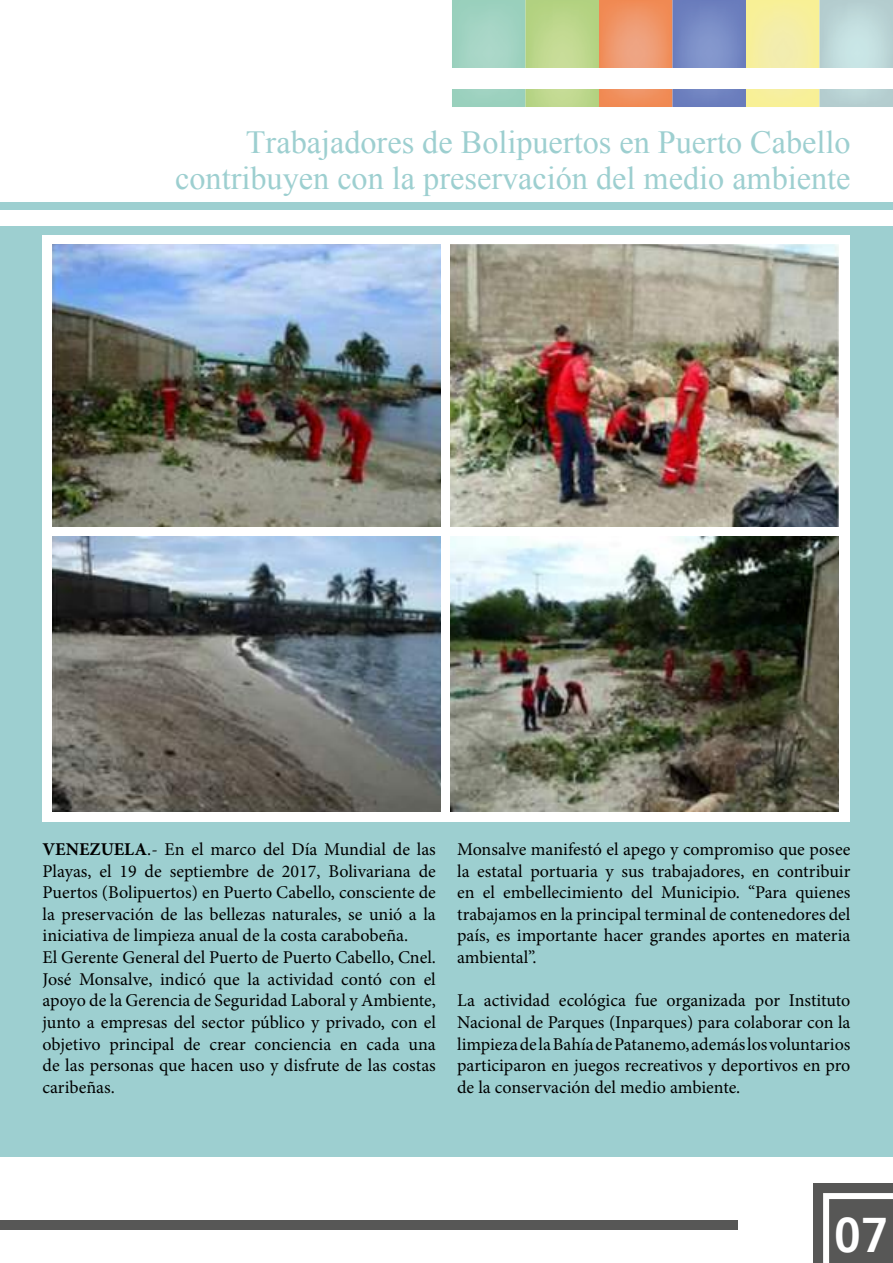
<style>
.page{position:relative;width:893px;height:1263px;background:#fff}
.page>*{position:absolute;margin:0;border:0;box-sizing:border-box;transform-origin:0 0}
.t1{font:700 46.5px "Kartika";color:#fff}
.t2{font:32.25px/36px "Iskoola Pota";color:#9dcfd0;text-align:right}
.t3{font:18px/21.6px "Minion Pro";color:#000;text-align:justify}
.s1{font-weight:700}
</style>
<div class="page">
<img style="left:452px;top:0;width:441px;height:107px">
<div style="left:0;top:68px;width:893px;height:20px;background:#fff"></div>
<div style="left:0;top:1220px;width:738px;height:9px;background:#575756"></div>
<div style="left:813px;top:1183px;width:80px;height:80px;background:#575756"></div>
<svg style="left:823px;top:1193px;width:70px;height:70px"></svg>
<div style="left:0;top:202px;width:893px;height:7px;background:#9dcfd0"></div>
<div style="left:0;top:226px;width:893px;height:931px;background:#9dcfd0"></div>
<div style="left:43px;top:235px;width:807px;height:586px;background:#fff"></div>
<img style="left:52px;top:245px;width:787px;height:566px">
<div style="left:48px;top:528px;width:795px;height:8px;background:#fff"></div>
<div style="left:441px;top:239px;width:9px;height:578px;background:#fff"></div>
<h2 class="t2" style="left:175px;top:124px;width:677px">Trabajadores de Bolipuertos en Puerto Cabello contribuyen con la preservación del medio ambiente</h2>
<p class="t3" style="left:43px;top:839px;width:395px;text-align:left"><span class="s1">VENEZUELA</span>.- En el marco del Día Mundial de las Playas, el 19 de septiembre de 2017, Bolivariana de Puertos (Bolipuertos) en Puerto Cabello, consciente de la preservación de las bellezas naturales, se unió a la iniciativa de limpieza anual de la costa carabobeña.<br>El Gerente General del Puerto de Puerto Cabello, Cnel.<br>José Monsalve, indicó que la actividad contó con el apoyo de la Gerencia de Seguridad Laboral y Ambiente, junto a empresas del sector público y privado, con el objetivo principal de crear conciencia en cada una de las personas que hacen uso y disfrute de las costas caribeñas.</p>
<p class="t3" style="left:457px;top:839px;width:395px">Monsalve manifestó el apego y compromiso que posee la estatal portuaria y sus trabajadores, en contribuir en el embellecimiento del Municipio. “Para quienes trabajamos en la principal terminal de contenedores del país, es importante hacer grandes aportes en materia ambiental”.</p>
<p class="t3" style="left:457px;top:990px;width:395px">La actividad ecológica fue organizada por Instituto Nacional de Parques (Inparques) para colaborar con la limpieza de la Bahía de Patanemo, además los voluntarios participaron en juegos recreativos y deportivos en pro de la conservación del medio ambiente.</p>
<h1 class="t1" style="left:834px;top:1206px;width:55px">07</h1>
</div>
